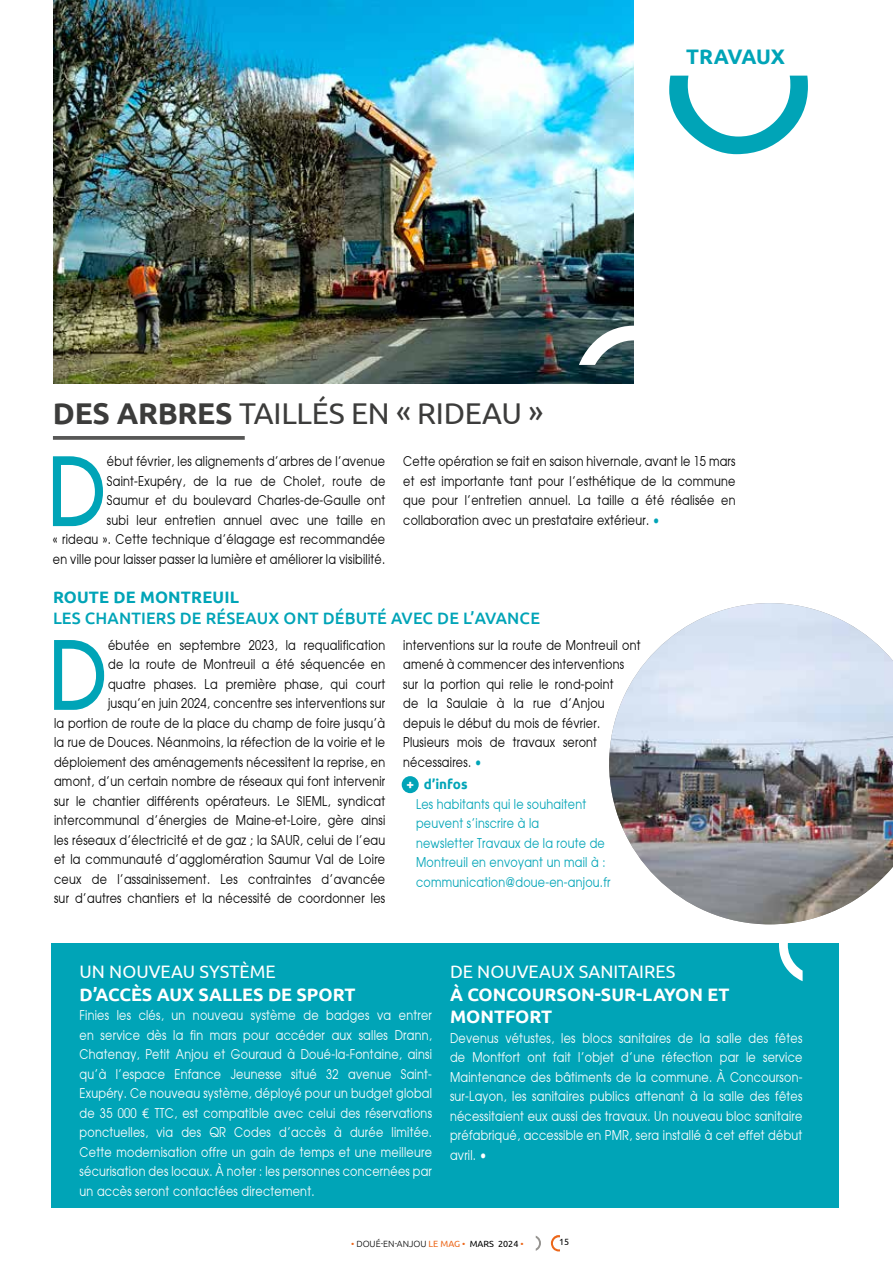
<style>
.page{position:relative;width:893px;height:1263px;background:#fff}
.page>*{position:absolute;margin:0;border:0;box-sizing:border-box;transform-origin:0 0}
.t1{font:700 condensed 92.55px "Atilla";color:#00a4b7}
.t2{font:30px "Ubuntu";letter-spacing:-.01em;color:#3c3c3b}
.t3{font:700 21px "Ubuntu";letter-spacing:-.01em;color:#00a4b7}
.t4{font:700 18px/22.5px "Ubuntu";color:#fff}
.t5{font:18px "Ubuntu";color:#fff}
.t6{font:500 16.5px "Ubuntu";letter-spacing:.01em;color:#00a4b7}
.t7{font:700 16.5px "Ubuntu";letter-spacing:.01em;color:#00a4b7}
.t8{font:13.5px/19.5px "Atilla Condensed Normal";letter-spacing:.02em;color:#000;text-align:right}
.t9{font:13.5px/19.5px "Atilla Condensed Normal";letter-spacing:.02em;color:#fff;text-align:justify}
.t10{font:13.5px/19.5px "Atilla Condensed Normal";letter-spacing:.02em;color:#00a4b7}
.t11{font:700 13.5px "Ubuntu";color:#00a4b7}
.t12{font:300 9px "Ubuntu";color:#000}
.t13{font:9px "Ubuntu";color:#000}
.s1{font-weight:700}
.s2{color:#00a4b7}
.s3{color:#fff}
.s4{font-family:"Ubuntu";font-weight:300}
.s5{font-weight:400;color:#ec671a}
.s6{font-weight:400}
</style>
<div class="page">
<img style="left:53px;top:0;width:581px;height:383px">
<svg style="left:536px;top:1236px;width:5px;height:15px"></svg>
<svg style="left:551px;top:1235px;width:9px;height:16px"></svg>
<svg style="left:669px;top:76px;width:139px;height:78px"></svg>
<div style="left:402px;top:776px;width:17px;height:17px;background:#00a4b7;border-radius:50%"></div>
<svg style="left:579px;top:326px;width:55px;height:39px"></svg>
<div style="left:52px;top:943px;width:787px;height:265px;background:#00a4b7"></div>
<svg style="left:53px;top:436px;width:192px;height:4px"></svg>
<svg style="left:779px;top:943px;width:24px;height:38px"></svg>
<img style="left:609px;top:603px;width:284px;height:321px">
<h3 class="t3" style="left:686px;top:44px;width:100px">TRAVAUX</h3>
<h2 class="t2" style="left:53px;top:395px;width:492px"><span class="s1">DES ARBRES</span> TAILLÉS EN « RIDEAU »</h2>
<h1 class="t1" style="left:48px;top:429px;width:58px">D</h1>
<p class="t8" style="left:53px;top:451px;width:334px">ébut février, les alignements d’arbres de l’avenue Saint-Exupéry, de la rue de Cholet, route de<br>Saumur et du boulevard Charles-de-Gaulle ont<br>subi leur entretien annuel avec une taille en<br>« rideau ». Cette technique d’élagage est recommandée en ville pour laisser passer la lumière et améliorer la visibilité.</p>
<p class="t8" style="left:403px;top:451px;width:334px;text-align:justify">Cette opération se fait en saison hivernale, avant le 15 mars et est importante tant pour l’esthétique de la commune que pour l’entretien annuel. La taille a été réalisée en collaboration avec un prestataire extérieur. <span class="s2">•</span></p>
<p class="t7" style="left:53px;top:588px;width:188px">ROUTE DE MONTREUIL</p>
<p class="t6" style="left:53px;top:608px;width:488px">LES CHANTIERS DE RÉSEAUX ONT DÉBUTÉ AVEC DE L’AVANCE</p>
<h1 class="t1" style="left:49px;top:613px;width:58px">D</h1>
<p class="t8" style="left:54px;top:635px;width:333px">ébutée en septembre 2023, la requalification<br>de la route de Montreuil a été séquencée en<br>quatre phases. La première phase, qui court<br>jusqu’en juin 2024, concentre ses interventions sur<br>la portion de route de la place du champ de foire jusqu’à la rue de Douces. Néanmoins, la réfection de la voirie et le déploiement des aménagements nécessitent la reprise, en amont, d’un certain nombre de réseaux qui font intervenir sur le chantier différents opérateurs. Le SIEML, syndicat intercommunal d’énergies de Maine-et-Loire, gère ainsi les réseaux d’électricité et de gaz ; la SAUR, celui de l’eau et la communauté d’agglomération Saumur Val de Loire ceux de l’assainissement. Les contraintes d’avancée sur d’autres chantiers et la nécessité de coordonner les</p>
<p class="t8" style="left:403px;top:635px;width:239px;text-align:left">interventions sur la route de Montreuil ont amené à commencer des interventions sur la portion qui relie le rond-point<br>de la Saulaie à la rue d’Anjou depuis le début du mois de février.<br>Plusieurs mois de travaux seront nécessaires. <span class="s2">•</span></p>
<p class="t11" style="left:406px;top:776px;width:63px"><span class="s3">+</span> d’infos</p>
<p class="t10" style="left:416px;top:794px;width:196px">Les habitants qui le souhaitent peuvent s’inscrire à la<br>newsletter Travaux de la route de<br>Montreuil en envoyant un mail à : communication@doue-en-anjou.fr</p>
<h3 class="t5" style="left:80px;top:961px;width:198px">UN NOUVEAU SYSTÈME</h3>
<h3 class="t4" style="left:80px;top:983px;width:278px">D’ACCÈS AUX SALLES DE SPORT</h3>
<p class="t9" style="left:80px;top:1005px;width:354px">Finies les clés, un nouveau système de badges va entrer en service dès la fin mars pour accéder aux salles Drann, Chatenay, Petit Anjou et Gouraud à Doué-la-Fontaine, ainsi qu’à l’espace Enfance Jeunesse situé 32 avenue Saint-Exupéry. Ce nouveau système, déployé pour un budget global de 35 000 <span class="s4">€</span> TTC, est compatible avec celui des réservations ponctuelles, via des QR Codes d’accès à durée limitée.<br>Cette modernisation offre un gain de temps et une meilleure sécurisation des locaux. À noter : les personnes concernées par un accès seront contactées directement.</p>
<h3 class="t5" style="left:450px;top:961px;width:227px">DE NOUVEAUX SANITAIRES</h3>
<h3 class="t4" style="left:450px;top:983px;width:281px">À CONCOURSON-SUR-LAYON ET<br>MONTFORT</h3>
<p class="t9" style="left:450px;top:1027px;width:354px">Devenus vétustes, les blocs sanitaires de la salle des fêtes de Montfort ont fait l’objet d’une réfection par le service Maintenance des bâtiments de la commune. À Concourson&shy;sur-Layon, les sanitaires publics attenant à la salle des fêtes nécessitaient eux aussi des travaux. Un nouveau bloc sanitaire préfabriqué, accessible en PMR, sera installé à cet effet début avril. •</p>
<p class="t12" style="left:351px;top:1238px;width:174px"><span class="s5">•</span> DOUÉ-EN-ANJOU <span class="s5">LE MAG •</span> <span class="s6">MARS 2024</span> <span class="s5">•</span></p>
<p class="t13" style="left:559px;top:1237px;width:12px">15</p>
</div>
